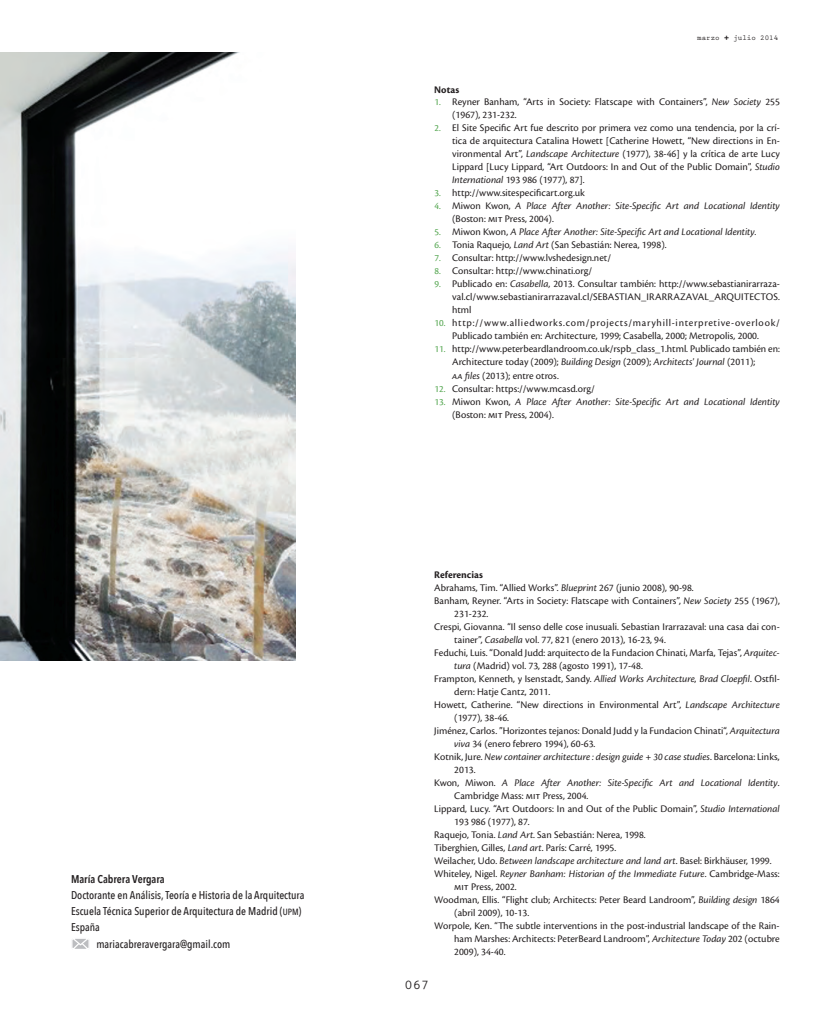
<style>
.page{position:relative;width:815px;height:1028px;background:#fff}
.page>*{position:absolute;margin:0;border:0;box-sizing:border-box;transform-origin:0 0}
.t1{font:700 13.75px "Prestige Elite Std";color:#231f20}
.datos_autores_al_fin{font:500 11.25px "Avenir Next Condensed";color:#231f20}
.datos_autores_al_fin-2{font:600 11.25px "Avenir Next Condensed";color:#231f20}
.bibliografia{font:10.5px/13px "Cronos Pro";color:#231f20}
.bibliografia-2{font:italic 10.5px/13px "Cronos Pro";color:#231f20}
.notas_al_pie{font:10.5px "Cronos Pro";letter-spacing:-.005em;color:#231f20}
.bibliografia-3{font:700 10.5px "Cronos Pro";color:#231f20}
.notas_al_pie-2{font:700 10.5px "Cronos Pro";letter-spacing:.01em;color:#231f20}
.t2{font:700 7.5px "Prestige Elite Std";letter-spacing:-.005em;color:#231f20}
.s1{font-family:"Avenir Next Condensed Medium SC800";font-weight:400;font-size:9px}
.s2{font-family:"Avenir Next Condensed"}
.s3{font-size:10px;color:#56a752}
.s4{font-style:italic}
.s5{font-style:normal;font-size:10px;color:#56a752}
.s6{font-style:normal}
</style>
<div class="page">
<img style="left:0;top:52px;width:295px;height:608px">
<svg style="left:72px;top:939px;width:17px;height:10px"></svg>
<p class="datos_autores_al_fin-2" style="left:71px;top:872px;width:95px">María Cabrera Vergara</p>
<p class="datos_autores_al_fin" style="left:71px;top:888px;width:235px">Doctorante en Análisis, Teoría e Historia de la Arquitectura</p>
<p class="datos_autores_al_fin" style="left:71px;top:904px;width:232px">Escuela Técnica Superior de Arquitectura de Madrid (<span class="s1">upm</span>)</p>
<p class="datos_autores_al_fin" style="left:71px;top:920px;width:30px">España</p>
<p class="datos_autores_al_fin" style="left:96px;top:937px;width:136px">mariacabreravergara@gmail.com</p>
<p class="notas_al_pie-2" style="left:434px;top:84px;width:27px">Notas</p>
<p class="t2" style="left:697px;top:34px;width:82px">marzo <span class="s2">+</span> julio 2014</p>
<p class="bibliografia" style="left:452px;top:96px;width:329px;text-indent:-18px"><span class="s3">1.</span> Reyner Banham, “Arts in Society: Flatscape with Containers”, <span class="s4">New Society</span> 255 (1967), 231-232.</p>
<p class="bibliografia" style="left:452px;top:122px;width:329px;text-align:justify;text-indent:-18px"><span class="s3">2.</span> El Site Specific Art fue descrito por primera vez como una tendencia, por la crí&shy;tica de arquitectura Catalina Howett [Catherine Howett, “New directions in En&shy;vironmental Art”, <span class="s4">Landscape Architecture</span> (1977), 38-46] y la crítica de arte Lucy Lippard [Lucy Lippard, “Art Outdoors: In and Out of the Public Domain”, <span class="s4">Studio International</span> 193 986 (1977), 87].</p>
<p class="bibliografia" style="left:434px;top:187px;width:152px"><span class="s3">3.</span> http://www.sitespecificart.org.uk</p>
<p class="bibliografia-2" style="left:452px;top:200px;width:329px;text-indent:-18px"><span class="s5">4.</span> <span class="s6">Miwon Kwon,</span> A Place After Another: Site-Specific Art and Locational Identity <span class="s6">(Boston: MIT Press, 2004).</span></p>
<p class="bibliografia-2" style="left:434px;top:226px;width:324px"><span class="s5">5.</span> <span class="s6">Miwon Kwon,</span> A Place After Another: Site-Specific Art and Locational Identity.</p>
<p class="bibliografia" style="left:434px;top:239px;width:234px"><span class="s3">6.</span> Tonia Raquejo, <span class="s4">Land Art</span> (San Sebastián: Nerea, 1998).</p>
<p class="bibliografia" style="left:434px;top:252px;width:178px"><span class="s3">7.</span> Consultar: http://www.lvshedesign.net/</p>
<p class="bibliografia" style="left:434px;top:265px;width:159px"><span class="s3">8.</span> Consultar: http://www.chinati.org/</p>
<p class="bibliografia" style="left:452px;top:278px;width:329px;text-align:justify;text-indent:-18px"><span class="s3">9.</span> Publicado en: <span class="s4">Casabella</span>, 2013. Consultar también: http://www.sebastianirarraza&shy;val.cl/www.sebastianirarrazaval.cl/SEBASTIAN_IRARRAZAVAL_ARQUITECTOS. html</p>
<p class="bibliografia" style="left:434px;top:317px;width:347px;text-align:center"><span class="s3">10.</span> http://www.alliedworks.com/projects/maryhill-interpretive-overlook/<br>Publicado también en: Architecture, 1999; Casabella, 2000; Metropolis, 2000.</p>
<p class="bibliografia" style="left:452px;top:343px;width:329px;text-indent:-18px"><span class="s3">11.</span> http://www.peterbeardlandroom.co.uk/rspb_class_1.html. Publicado también en:<br>Architecture today (2009); <span class="s4">Building Design</span> (2009); <span class="s4">Architects' Journal</span> (2011);</p>
<p class="notas_al_pie" style="left:452px;top:370px;width:108px"><span class="s4">AA files</span> (2013); entre otros.</p>
<p class="bibliografia" style="left:434px;top:382px;width:162px"><span class="s3">12.</span> Consultar: https://www.mcasd.org/</p>
<p class="bibliografia-2" style="left:452px;top:395px;width:329px;text-indent:-18px"><span class="s5">13.</span> <span class="s6">Miwon Kwon,</span> A Place After Another: Site-Specific Art and Locational Identity <span class="s6">(Boston: MIT Press, 2004).</span></p>
<p class="bibliografia-3" style="left:434px;top:568px;width:50px">Referencias</p>
<p class="bibliografia" style="left:434px;top:581px;width:261px">Abrahams, Tim. “Allied Works”. <span class="s4">Blueprint</span> 267 (junio 2008), 90-98.</p>
<p class="bibliografia" style="left:454px;top:594px;width:327px;text-indent:-20px">Banham, Reyner. “Arts in Society: Flatscape with Containers”, <span class="s4">New Society</span> 255 (1967),<br>231-232.</p>
<p class="bibliografia" style="left:454px;top:620px;width:327px;text-indent:-20px">Crespi, Giovanna. “Il senso delle cose inusuali. Sebastian Irarrazaval: una casa dai con&shy;tainer”, <span class="s4">Casabella</span> vol. 77, 821 (enero 2013), 16-23, 94.</p>
<p class="bibliografia" style="left:454px;top:646px;width:327px;text-indent:-20px">Feduchi, Luis. “Donald Judd: arquitecto de la Fundacion Chinati, Marfa, Tejas”, <span class="s4">Arquitec&shy;tura</span> (Madrid) vol. 73, 288 (agosto 1991), 17-48.</p>
<p class="bibliografia" style="left:454px;top:672px;width:327px;text-indent:-20px">Frampton, Kenneth, y Isenstadt, Sandy. <span class="s4">Allied Works Architecture, Brad Cloepfil</span>. Ostfil&shy;dern: Hatje Cantz, 2011.</p>
<p class="bibliografia" style="left:454px;top:698px;width:327px;text-indent:-20px">Howett, Catherine. “New directions in Environmental Art”, <span class="s4">Landscape Architecture </span>(1977), 38-46.</p>
<p class="bibliografia" style="left:454px;top:724px;width:327px;text-indent:-20px">Jiménez, Carlos. ”Horizontes tejanos: Donald Judd y la Fundacion Chinati“, <span class="s4">Arquitectura viva</span> 34 (enero febrero 1994), 60-63.</p>
<p class="bibliografia-2" style="left:454px;top:750px;width:327px;text-indent:-20px"><span class="s6">Kotnik, Jure.</span> New container architecture : design guide + 30 case studies<span class="s6">. Barcelona: Links,<br>2013.</span></p>
<p class="bibliografia-2" style="left:454px;top:776px;width:327px;text-indent:-20px"><span class="s6">Kwon, Miwon.</span> A Place After Another: Site-Specific Art and Locational Identity<span class="s6">.<br>Cambridge Mass: MIT Press, 2004.</span></p>
<p class="bibliografia" style="left:454px;top:802px;width:327px;text-indent:-20px">Lippard, Lucy. “Art Outdoors: In and Out of the Public Domain”, <span class="s4">Studio International<br></span>193 986 (1977), 87.</p>
<p class="bibliografia" style="left:434px;top:828px;width:213px">Raquejo, Tonia. <span class="s4">Land Art</span>. San Sebastián: Nerea, 1998.</p>
<p class="bibliografia" style="left:434px;top:841px;width:183px">Tiberghien, Gilles, <span class="s4">Land art</span>. París: Carré, 1995.</p>
<p class="bibliografia-2" style="left:434px;top:854px;width:339px"><span class="s6">Weilacher, Udo.</span> Between landscape architecture and land art<span class="s6">. Basel: Birkhäuser, 1999.</span></p>
<p class="bibliografia" style="left:454px;top:867px;width:327px;text-indent:-20px">Whiteley, Nigel. <span class="s4">Reyner Banham: Historian of the Immediate Future</span>. Cambridge-Mass:<br>MIT Press, 2002.</p>
<p class="bibliografia" style="left:454px;top:893px;width:327px;text-indent:-20px">Woodman, Ellis. “Flight club; Architects: Peter Beard Landroom”, <span class="s4">Building design</span> 1864 (abril 2009), 10-13.</p>
<p class="bibliografia" style="left:454px;top:919px;width:327px;text-align:justify;text-indent:-20px">Worpole, Ken. “The subtle interventions in the post-industrial landscape of the Rain&shy;ham Marshes: Architects: PeterBeard Landroom”, <span class="s4">Architecture Today</span> 202 (octubre 2009), 34-40.</p>
<h1 class="t1" style="left:405px;top:977px;width:26px">067</h1>
</div>
